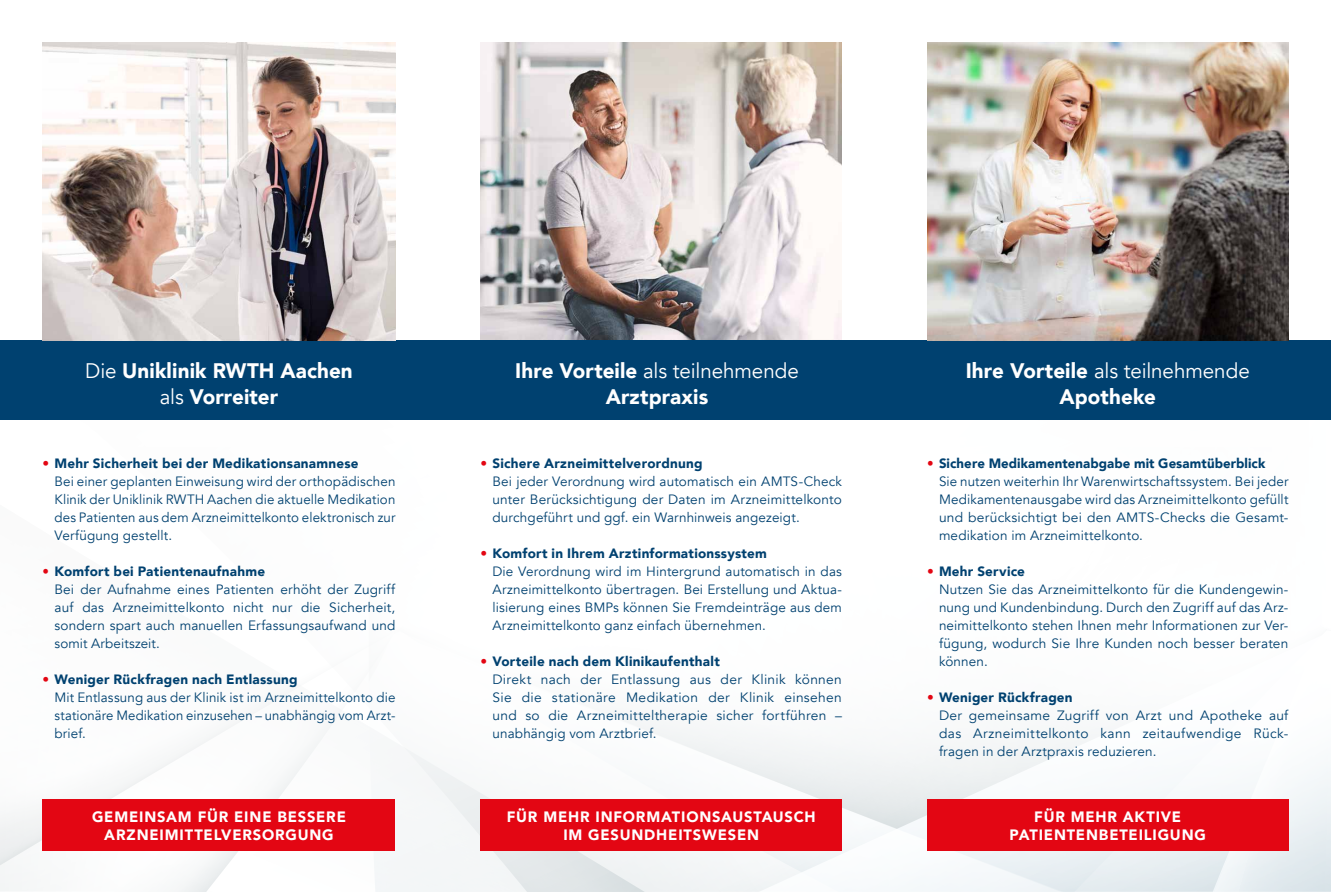
<style>
.page{position:relative;width:1331px;height:893px;background:#fff}
.page>*{position:absolute;margin:0;border:0;box-sizing:border-box;transform-origin:0 0}
.t1{font:900 21px/25.2px "Avenir";letter-spacing:.005em;color:#fff;text-align:center}
.t2{font:900 15px/18px "Avenir";letter-spacing:.055em;color:#fff;text-align:center}
.t3{font:13.5px/18px "Avenir";letter-spacing:.01em;color:#004170}
.s1{font-weight:400}
.s2{color:#e30613}
.s3{font-weight:900}
</style>
<div class="page">
<img style="left:480px;top:43px;width:362px;height:297px">
<div style="left:0;top:396px;width:1331px;height:495px;background:linear-gradient(to bottom,#fff,#f2f1f2)"></div>
<div style="left:0;top:340px;width:1331px;height:80px;background:#004170"></div>
<div style="left:43px;top:799px;width:352px;height:51px;background:#e30613"></div>
<div style="left:480px;top:799px;width:362px;height:51px;background:#e30613"></div>
<div style="left:927px;top:799px;width:361px;height:51px;background:#e30613"></div>
<img style="left:43px;top:43px;width:352px;height:297px">
<img style="left:927px;top:43px;width:361px;height:297px">
<h1 class="t1" style="left:85px;top:358px;width:269px"><span class="s1">Die</span> Uniklinik RWTH Aachen <span class="s1">als</span> Vorreiter</h1>
<h1 class="t1" style="left:515px;top:358px;width:285px">Ihre Vorteile <span class="s1">als teilnehmende<br></span>Arztpraxis</h1>
<h1 class="t1" style="left:966px;top:358px;width:286px">Ihre Vorteile <span class="s1">als teilnehmende<br></span>Apotheke</h1>
<p class="t3" style="left:55px;top:455px;width:342px;text-indent:-12px"><span class="s2">•</span> <span class="s3">Mehr Sicherheit bei der Medikationsanamnese<br></span>Bei einer geplanten Einweisung wird der orthopädischen Klinik der Uniklinik RWTH Aachen die aktuelle Medikation des Patienten aus dem Arzneimittelkonto elektronisch zur Verfügung gestellt.</p>
<p class="t3" style="left:55px;top:563px;width:342px;text-indent:-12px"><span class="s2">•</span> <span class="s3">Komfort bei Patientenaufnahme<br></span>Bei der Aufnahme eines Patienten erhöht der Zugriff auf das Arzneimittelkonto nicht nur die Sicherheit, sondern spart auch manuellen Erfassungsaufwand und somit Arbeitszeit.</p>
<p class="t3" style="left:55px;top:671px;width:342px;text-indent:-12px"><span class="s2">•</span> <span class="s3">Weniger Rückfragen nach Entlassung<br></span>Mit Entlassung aus der Klinik ist im Arzneimittelkonto die stationäre Medikation einzusehen – unabhängig vom Arzt&shy;brief.</p>
<p class="t3" style="left:492px;top:455px;width:351px;text-indent:-12px"><span class="s2">•</span> <span class="s3">Sichere Arzneimittelverordnung<br></span>Bei jeder Verordnung wird automatisch ein AMTS-Check unter Berücksichtigung der Daten im Arzneimittelkonto durchgeführt und ggf. ein Warnhinweis angezeigt.</p>
<p class="t3" style="left:492px;top:545px;width:351px;text-indent:-12px"><span class="s2">•</span> <span class="s3">Komfort in Ihrem Arztinformationssystem<br></span>Die Verordnung wird im Hintergrund automatisch in das Arzneimittelkonto übertragen. Bei Erstellung und Aktua&shy;lisierung eines BMPs können Sie Fremdeinträge aus dem Arzneimittelkonto ganz einfach übernehmen.</p>
<p class="t3" style="left:492px;top:653px;width:351px;text-indent:-12px"><span class="s2">•</span> <span class="s3">Vorteile nach dem Klinikaufenthalt<br></span>Direkt nach der Entlassung aus der Klinik können Sie die stationäre Medikation der Klinik einsehen und so die Arzneimitteltherapie sicher fortführen – unabhängig vom Arztbrief.</p>
<p class="t3" style="left:939px;top:455px;width:351px;text-indent:-12px"><span class="s2">•</span> <span class="s3">Sichere Medikamentenabgabe mit Gesamtüberblick<br></span>Sie nutzen weiterhin Ihr Warenwirtschaftssystem. Bei jeder Medikamentenausgabe wird das Arzneimittelkonto gefüllt und berücksichtigt bei den AMTS-Checks die Gesamt&shy;medikation im Arzneimittelkonto.</p>
<p class="t3" style="left:939px;top:563px;width:351px;text-indent:-12px"><span class="s2">•</span> <span class="s3">Mehr Service<br></span>Nutzen Sie das Arzneimittelkonto für die Kundengewin&shy;nung und Kundenbindung. Durch den Zugriff auf das Arz&shy;neimittelkonto stehen Ihnen mehr Informationen zur Ver&shy;fügung, wodurch Sie Ihre Kunden noch besser beraten können.</p>
<p class="t3" style="left:939px;top:689px;width:351px;text-indent:-12px"><span class="s2">•</span> <span class="s3">Weniger Rückfragen<br></span>Der gemeinsame Zugriff von Arzt und Apotheke auf das Arzneimittelkonto kann zeitaufwendige Rück&shy;fragen in der Arztpraxis reduzieren.</p>
<p class="t2" style="left:92px;top:807px;width:255px">GEMEINSAM FÜR EINE BESSERE<br>ARZNEIMITTELVERSORGUNG</p>
<p class="t2" style="left:507px;top:807px;width:310px">FÜR MEHR INFORMATIONSAUSTAUSCH<br>IM GESUNDHEITSWESEN</p>
<p class="t2" style="left:1009px;top:807px;width:198px">FÜR MEHR AKTIVE<br>PATIENTENBETEILIGUNG</p>
</div>
